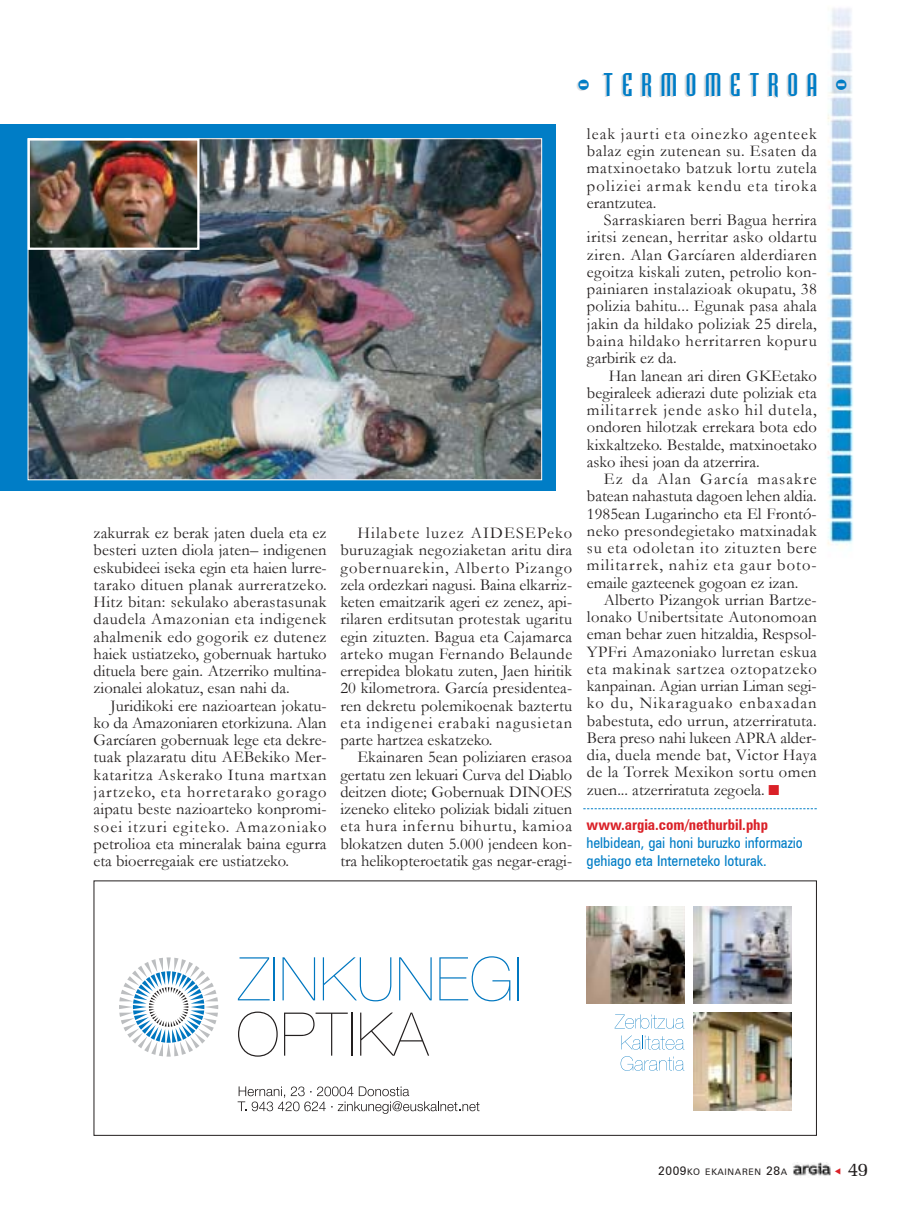
<style>
.page{position:relative;width:911px;height:1229px;background:#fff}
.page>*{position:absolute;margin:0;border:0;box-sizing:border-box;transform-origin:0 0}
.t1{font:30px "Bodiac";letter-spacing:.29em;color:#007dc6}
.t2{font:19.5px "Memoir";color:#231f1f}
.t3{font:16.5px/17.2px "Garamond";color:#231f1f;text-align:justify}
.t4{font:15px/18px "Zurich Cn BT";color:#007dc6}
.t5{font:700 15px "Zurich Cn BT";color:#da2027}
.t6{font:9px "Zurich BT";letter-spacing:.075em;color:#231f1f}
.s1{color:#da2027}
.s2{font-size:12px}
</style>
<div class="page">
<div style="left:0;top:124px;width:555px;height:367px;background:#007dc6"></div>
<img style="left:827px;top:8px;width:27px;height:539px">
<svg style="left:583px;top:808px;width:233px;height:1px"></svg>
<img style="left:693px;top:1012px;width:98px;height:98px">
<img style="left:586px;top:906px;width:98px;height:98px">
<img style="left:693px;top:906px;width:98px;height:98px">
<svg style="left:620px;top:1056px;width:64px;height:14px"></svg>
<svg style="left:621px;top:1035px;width:63px;height:14px"></svg>
<svg style="left:614px;top:1014px;width:70px;height:14px"></svg>
<svg style="left:237px;top:1086px;width:242px;height:27px"></svg>
<svg style="left:238px;top:957px;width:31px;height:43px"></svg>
<hr style="left:273px;top:957px;width:2px;height:43px;background:#0077c0">
<svg style="left:282px;top:957px;width:33px;height:43px"></svg>
<svg style="left:323px;top:957px;width:68px;height:44px"></svg>
<svg style="left:399px;top:957px;width:32px;height:43px"></svg>
<svg style="left:439px;top:956px;width:71px;height:45px"></svg>
<hr style="left:517px;top:957px;width:2px;height:43px;background:#0077c0">
<svg style="left:238px;top:1011px;width:40px;height:45px"></svg>
<svg style="left:284px;top:1012px;width:64px;height:43px"></svg>
<hr style="left:351px;top:1012px;width:1px;height:43px;background:#231f1f">
<svg style="left:360px;top:1012px;width:69px;height:43px"></svg>
<svg style="left:119px;top:957px;width:99px;height:99px"></svg>
<img style="left:793px;top:1162px;width:37px;height:14px">
<img style="left:30px;top:140px;width:510px;height:338px">
<img style="left:31px;top:141px;width:165px;height:106px">
<div style="left:28px;top:138px;width:171px;height:112px;border:2px solid #fff"></div>
<p class="t3" style="left:94px;top:524px;width:235px">zakurrak ez berak jaten duela eta ez besteri uzten diola jatenñ indigenen eskubideei iseka egin eta haien lurre&shy;tarako dituen planak aurreratzeko.<br>Hitz bitan: sekulako aberastasunak daudela Amazonian eta indigenek ahalmenik edo gogorik ez dutenez haiek ustiatzeko, gobernuak hartuko dituela bere gain. Atzerriko multina&shy;zionalei alokatuz, esan nahi da.</p>
<p class="t3" style="left:94px;top:697px;width:235px;text-indent:17px">Juridikoki ere nazioartean jokatu&shy;ko da Amazoniaren etorkizuna. Alan GarcÌaren gobernuak lege eta dekre&shy;tuak plazaratu ditu AEBekiko Mer&shy;kataritza Askerako Ituna martxan jartzeko, eta horretarako gorago aipatu beste nazioarteko konpromi&shy;soei itzuri egiteko. Amazoniako petrolioa eta mineralak baina egurra eta bioerregaiak ere ustiatzeko.</p>
<h1 class="t1" style="left:577px;top:73px;width:273px">- TERMOMETROA -</h1>
<p class="t3" style="left:587px;top:125px;width:231px">leak jaurti eta oinezko agenteek balaz egin zutenean su. Esaten da matxinoetako batzuk lortu zutela poliziei armak kendu eta tiroka erantzutea.</p>
<p class="t3" style="left:587px;top:212px;width:231px;text-indent:17px">Sarraskiaren berri Bagua herrira iritsi zenean, herritar asko oldartu ziren. Alan GarcÌaren alderdiaren egoitza kiskali zuten, petrolio kon&shy;painiaren instalazioak okupatu, 38 polizia bahitu... Egunak pasa ahala jakin da hildako poliziak 25 direla, baina hildako herritarren kopuru garbirik ez da.</p>
<p class="t3" style="left:587px;top:367px;width:231px;text-indent:22px">Han lanean ari diren GKEetako begiraleek adierazi dute poliziak eta militarrek jende asko hil dutela, ondoren hilotzak errekara bota edo kixkaltzeko. Bestalde, matxinoetako asko ihesi joan da atzerrira.</p>
<p class="t3" style="left:587px;top:470px;width:231px;text-indent:17px">Ez da Alan GarcÌa masakre batean nahastuta dagoen lehen aldia.<br>1985ean Lugarincho eta El FrontÛ&shy;neko presondegietako matxinadak su eta odoletan ito zituzten bere militarrek, nahiz eta gaur boto&shy;emaile gazteenek gogoan ez izan.</p>
<p class="t3" style="left:587px;top:591px;width:231px;text-indent:17px">Alberto Pizangok urrian Bartze&shy;lonako Unibertsitate Autonomoan eman behar zuen hitzaldia, Respsol-YPFri Amazoniako lurretan eskua eta makinak sartzea oztopatzeko kanpainan. Agian urrian Liman segi&shy;ko du, Nikaraguako enbaxadan babestuta, edo urrun, atzerriratuta.<br>Bera preso nahi lukeen APRA alder&shy;dia, duela mende bat, Victor Haya de la Torrek Mexikon sortu omen zuen... atzerriratuta zegoela. <span class="s1">■</span></p>
<p class="t5" style="left:586px;top:815px;width:183px">www.argia.com/nethurbil.php</p>
<p class="t4" style="left:586px;top:833px;width:218px">helbidean, gai honi buruzko informazio gehiago eta Interneteko loturak.</p>
<p class="t3" style="left:340px;top:524px;width:233px;text-indent:17px">Hilabete luzez AIDESEPeko buruzagiak negoziaketan aritu dira gobernuarekin, Alberto Pizango zela ordezkari nagusi. Baina elkarriz&shy;keten emaitzarik ageri ez zenez, api&shy;rilaren erditsutan protestak ugaritu egin zituzten. Bagua eta Cajamarca arteko mugan Fernando Belaunde errepidea blokatu zuten, Jaen hiritik 20 kilometrora. GarcÌa presidentea&shy;ren dekretu polemikoenak baztertu eta indigenei erabaki nagusietan parte hartzea eskatzeko.</p>
<p class="t3" style="left:340px;top:749px;width:233px;text-indent:17px">Ekainaren 5ean poliziaren erasoa gertatu zen lekuari Curva del Diablo deitzen diote; Gobernuak DINOES izeneko eliteko poliziak bidali zituen eta hura infernu bihurtu, kamioa blokatzen duten 5.000 jendeen kon&shy;tra helikopteroetatik gas negar-eragi-</p>
<p class="t6" style="left:658px;top:1166px;width:131px"><span class="s2">2009</span>KO EKAINAREN <span class="s2">28</span>A</p>
<p class="t2" style="left:847px;top:1158px;width:22px">49</p>
</div>
